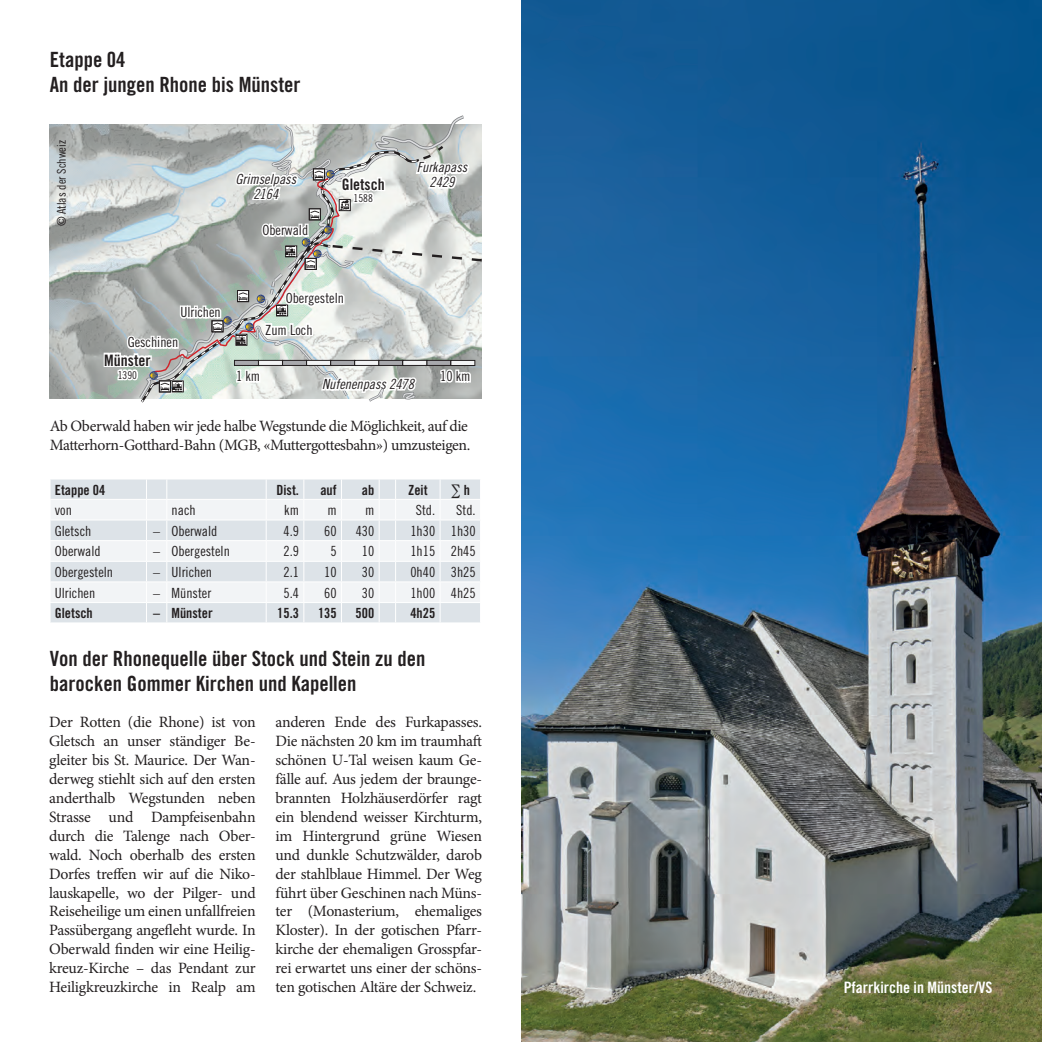
<style>
.page{position:relative;width:1042px;height:1042px;background:#fff}
.page>*{position:absolute;margin:0;border:0;box-sizing:border-box;transform-origin:0 0}
.t1{font:21px/25.2px "Trade Gothic Bold Cond Twenty";color:#231f20}
.t2{font:15.75px/18.9px "Minion Pro";letter-spacing:-.025em;color:#231f20;text-align:justify}
.t3{font:15.75px "Trade Gothic Bold Cond Twenty";color:#fff}
.t4{font:15.75px "Trade Gothic Bold Cond Twenty";color:#231f20}
.t5{font:14px "Trade Gothic Cond Eighteen";color:#231f20}
.t6{font:14px "Trade Gothic Bold Cond Twenty";color:#231f20}
.t7{font:14px/14.7px "Trade Gothic Cond Eighteen Obl";color:#231f20;text-align:center}
.t8{font:12.08px "Trade Gothic Cond Eighteen";color:#231f20}
.t9{font:10.85px "Trade Gothic Cond Eighteen";color:#231f20}
</style>
<div class="page">
<div style="left:51px;top:479px;width:429px;height:143px;background:#dde3e8"></div>
<svg style="left:51px;top:500px;width:429px;height:102px;fill:#f2f4f6"></svg>
<hr style="left:50px;top:499px;width:96px;height:1px;background:#fff">
<hr style="left:167px;top:499px;width:99px;height:1px;background:#fff">
<hr style="left:266px;top:499px;width:38px;height:1px;background:#fff">
<hr style="left:304px;top:499px;width:37px;height:1px;background:#fff">
<hr style="left:341px;top:499px;width:38px;height:1px;background:#fff">
<hr style="left:396px;top:499px;width:44px;height:1px;background:#fff">
<hr style="left:440px;top:499px;width:41px;height:1px;background:#fff">
<hr style="left:50px;top:519px;width:96px;height:1px;background:#fff">
<hr style="left:167px;top:519px;width:99px;height:1px;background:#fff">
<hr style="left:266px;top:519px;width:38px;height:1px;background:#fff">
<hr style="left:304px;top:519px;width:37px;height:1px;background:#fff">
<hr style="left:341px;top:519px;width:38px;height:1px;background:#fff">
<hr style="left:396px;top:519px;width:44px;height:1px;background:#fff">
<hr style="left:440px;top:519px;width:41px;height:1px;background:#fff">
<hr style="left:50px;top:540px;width:96px;height:1px;background:#fff">
<hr style="left:167px;top:540px;width:99px;height:1px;background:#fff">
<hr style="left:266px;top:540px;width:38px;height:1px;background:#fff">
<hr style="left:304px;top:540px;width:37px;height:1px;background:#fff">
<hr style="left:341px;top:540px;width:38px;height:1px;background:#fff">
<hr style="left:396px;top:540px;width:44px;height:1px;background:#fff">
<hr style="left:440px;top:540px;width:41px;height:1px;background:#fff">
<hr style="left:50px;top:561px;width:96px;height:1px;background:#fff">
<hr style="left:167px;top:561px;width:99px;height:1px;background:#fff">
<hr style="left:266px;top:561px;width:38px;height:1px;background:#fff">
<hr style="left:304px;top:561px;width:37px;height:1px;background:#fff">
<hr style="left:341px;top:561px;width:38px;height:1px;background:#fff">
<hr style="left:396px;top:561px;width:44px;height:1px;background:#fff">
<hr style="left:440px;top:561px;width:41px;height:1px;background:#fff">
<hr style="left:50px;top:581px;width:96px;height:1px;background:#fff">
<hr style="left:167px;top:581px;width:99px;height:1px;background:#fff">
<hr style="left:266px;top:581px;width:38px;height:1px;background:#fff">
<hr style="left:304px;top:581px;width:37px;height:1px;background:#fff">
<hr style="left:341px;top:581px;width:38px;height:1px;background:#fff">
<hr style="left:396px;top:581px;width:44px;height:1px;background:#fff">
<hr style="left:440px;top:581px;width:41px;height:1px;background:#fff">
<hr style="left:50px;top:602px;width:96px;height:1px;background:#fff">
<svg style="left:50px;top:479px;width:1px;height:143px"></svg>
<hr style="left:167px;top:602px;width:99px;height:1px;background:#fff">
<hr style="left:266px;top:602px;width:38px;height:1px;background:#fff">
<svg style="left:266px;top:479px;width:1px;height:143px"></svg>
<hr style="left:304px;top:602px;width:37px;height:1px;background:#fff">
<svg style="left:303px;top:479px;width:1px;height:143px"></svg>
<hr style="left:341px;top:602px;width:38px;height:1px;background:#fff">
<svg style="left:341px;top:479px;width:1px;height:143px"></svg>
<hr style="left:396px;top:602px;width:44px;height:1px;background:#fff">
<hr style="left:440px;top:602px;width:41px;height:1px;background:#fff">
<svg style="left:440px;top:479px;width:1px;height:143px"></svg>
<svg style="left:146px;top:479px;width:21px;height:144px"></svg>
<svg style="left:379px;top:479px;width:17px;height:144px"></svg>
<svg style="left:50px;top:124px;width:52px;height:274px;background:#b2b8b7"></svg>
<svg style="left:102px;top:115px;width:380px;height:288px"></svg>
<img style="left:521px;top:0;width:521px;height:1042px">
<h1 class="t1" style="left:50px;top:47px;width:252px">Etappe 04<br>An der jungen Rhone bis Münster</h1>
<p class="t8" style="left:54px;top:226px;width:88px;rotate:-90deg">© Atlas der Schweiz</p>
<p class="t7" style="left:235px;top:171px;width:62px">Grimselpass<br>2164</p>
<p class="t7" style="left:417px;top:160px;width:52px">Furkapass<br>2429</p>
<p class="t4" style="left:342px;top:175px;width:44px">Gletsch</p>
<p class="t9" style="left:354px;top:191px;width:21px">1588</p>
<p class="t5" style="left:262px;top:222px;width:47px">Oberwald</p>
<p class="t5" style="left:180px;top:304px;width:42px">Ulrichen</p>
<p class="t5" style="left:128px;top:334px;width:52px">Geschinen</p>
<p class="t4" style="left:104px;top:350px;width:48px">Münster</p>
<p class="t9" style="left:118px;top:368px;width:21px">1390</p>
<p class="t5" style="left:286px;top:290px;width:60px">Obergesteln</p>
<p class="t5" style="left:265px;top:321px;width:49px">Zum Loch</p>
<p class="t5" style="left:236px;top:368px;width:26px">1 km</p>
<p class="t5" style="left:440px;top:368px;width:32px">10 km</p>
<p class="t7" style="left:322px;top:377px;width:93px">Nufenenpass 2478</p>
<p class="t2" style="left:50px;top:417px;width:422px">Ab Oberwald haben wir jede halbe Wegstunde die Möglichkeit, auf die<br>Matterhorn-Gotthard-Bahn (MGB, «Muttergottesbahn») umzusteigen.</p>
<p class="t6" style="left:55px;top:481px;width:52px">Etappe 04</p>
<p class="t6" style="left:276px;top:481px;width:24px">Dist.</p>
<p class="t6" style="left:320px;top:481px;width:18px">auf</p>
<p class="t6" style="left:362px;top:481px;width:14px">ab</p>
<p class="t6" style="left:408px;top:481px;width:21px">Zeit</p>
<p class="t6" style="left:451px;top:481px;width:21px">∑ h</p>
<p class="t5" style="left:55px;top:502px;width:19px">von</p>
<p class="t5" style="left:172px;top:502px;width:26px">nach</p>
<p class="t5" style="left:284px;top:502px;width:16px">km</p>
<p class="t5" style="left:327px;top:502px;width:11px">m</p>
<p class="t5" style="left:365px;top:502px;width:11px">m</p>
<p class="t5" style="left:416px;top:502px;width:21px">Std.</p>
<p class="t5" style="left:456px;top:502px;width:21px">Std.</p>
<p class="t5" style="left:55px;top:522px;width:38px">Gletsch</p>
<p class="t5" style="left:153px;top:522px;width:66px">– Oberwald</p>
<p class="t5" style="left:283px;top:522px;width:17px">4.9</p>
<p class="t5" style="left:324px;top:522px;width:14px">60</p>
<p class="t5" style="left:356px;top:522px;width:20px">430</p>
<p class="t5" style="left:410px;top:522px;width:67px">1h30 1h30</p>
<p class="t5" style="left:55px;top:543px;width:47px">Oberwald</p>
<p class="t5" style="left:153px;top:543px;width:78px">– Obergesteln</p>
<p class="t5" style="left:283px;top:543px;width:17px">2.9</p>
<p class="t5" style="left:330px;top:543px;width:8px">5</p>
<p class="t5" style="left:362px;top:543px;width:14px">10</p>
<p class="t5" style="left:410px;top:543px;width:67px">1h15 2h45</p>
<p class="t5" style="left:55px;top:564px;width:60px">Obergesteln</p>
<p class="t5" style="left:153px;top:564px;width:60px">– Ulrichen</p>
<p class="t5" style="left:283px;top:564px;width:17px">2.1</p>
<p class="t5" style="left:324px;top:564px;width:14px">10</p>
<p class="t5" style="left:362px;top:564px;width:14px">30</p>
<p class="t5" style="left:410px;top:564px;width:67px">0h40 3h25</p>
<p class="t5" style="left:55px;top:584px;width:42px">Ulrichen</p>
<p class="t5" style="left:153px;top:584px;width:60px">– Münster</p>
<p class="t5" style="left:283px;top:584px;width:17px">5.4</p>
<p class="t5" style="left:324px;top:584px;width:14px">60</p>
<p class="t5" style="left:362px;top:584px;width:14px">30</p>
<p class="t5" style="left:410px;top:584px;width:67px">1h00 4h25</p>
<p class="t6" style="left:55px;top:604px;width:40px">Gletsch</p>
<p class="t6" style="left:153px;top:604px;width:61px">– Münster</p>
<p class="t6" style="left:277px;top:604px;width:23px">15.3</p>
<p class="t6" style="left:318px;top:604px;width:20px">135</p>
<p class="t6" style="left:356px;top:604px;width:20px">500</p>
<p class="t6" style="left:410px;top:604px;width:26px">4h25</p>
<h1 class="t1" style="left:50px;top:646px;width:377px">Von der Rhonequelle über Stock und Stein zu den barocken Gommer Kirchen und Kapellen</h1>
<p class="t2" style="left:49px;top:713px;width:208px">Der Rotten (die Rhone) ist von Gletsch an unser ständiger Be&shy;gleiter bis St. Maurice. Der Wan&shy;derweg stiehlt sich auf den ersten anderthalb Wegstunden neben Strasse und Dampfeisenbahn durch die Talenge nach Ober&shy;wald. Noch oberhalb des ersten Dorfes treffen wir auf die Niko&shy;lauskapelle, wo der Pilger- und Reiseheilige um einen unfallfreien Passübergang angefleht wurde. In Oberwald finden wir eine Heilig&shy;kreuz-Kirche – das Pendant zur Heiligkreuzkirche in Realp am</p>
<p class="t2" style="left:275px;top:713px;width:208px">anderen Ende des Furkapasses.<br>Die nächsten 20 km im traumhaft schönen U-Tal weisen kaum Ge&shy;fälle auf. Aus jedem der braunge&shy;brannten Holzhäuserdörfer ragt ein blendend weisser Kirchturm, im Hintergrund grüne Wiesen und dunkle Schutzwälder, darob der stahlblaue Himmel. Der Weg führt über Geschinen nach Müns&shy;ter (Monasterium, ehemaliges Kloster). In der gotischen Pfarr&shy;kirche der ehemaligen Grosspfar&shy;rei erwartet uns einer der schöns&shy;ten gotischen Altäre der Schweiz.</p>
<p class="t3" style="left:843px;top:977px;width:150px">Pfarrkirche in Münster/VS</p>
</div>
